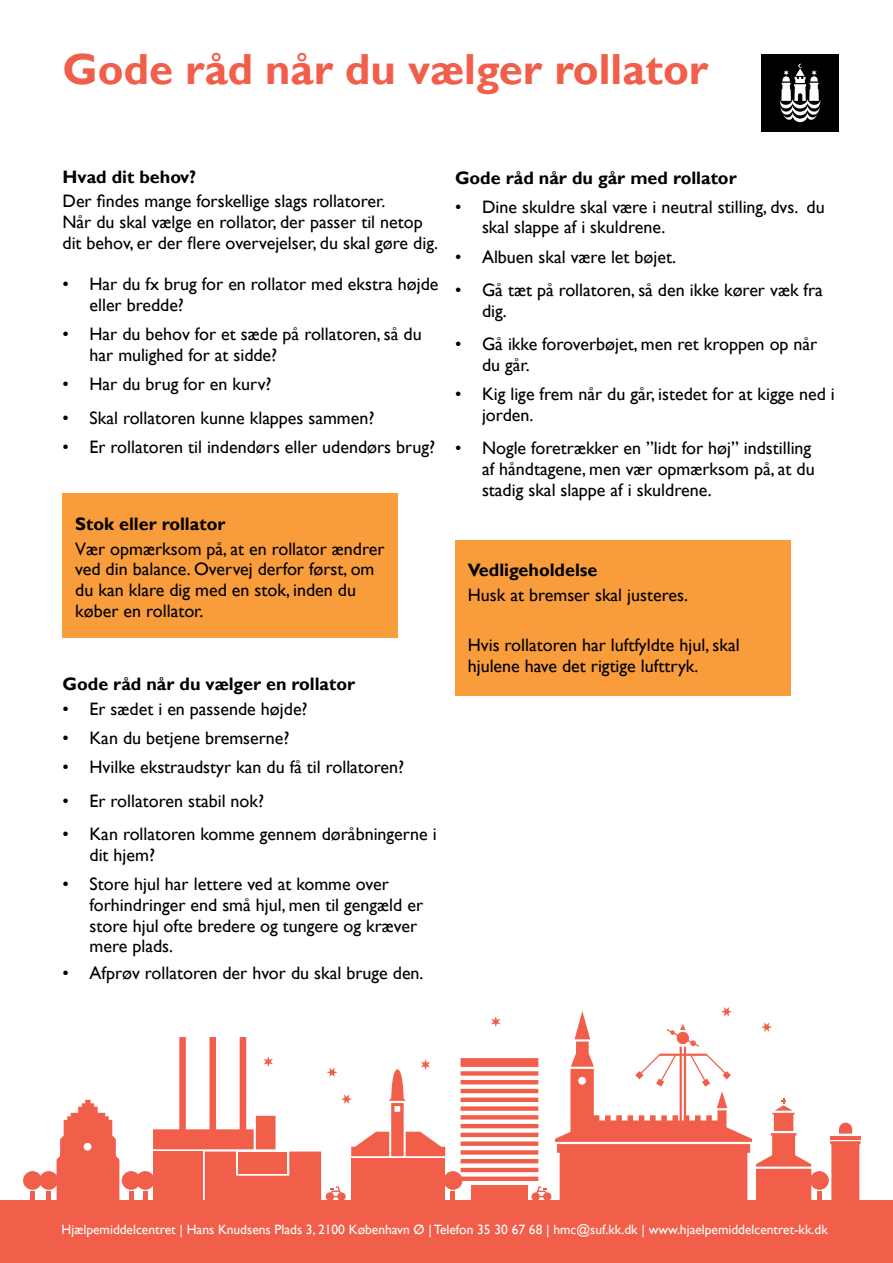
<style>
.page{position:relative;width:893px;height:1263px;background:#fff}
.page>*{position:absolute;margin:0;border:0;box-sizing:border-box;transform-origin:0 0}
.t1{font:700 43.5px "Gill Sans";color:#f15f4b}
.t2{font:18px/20.7px "Gill Sans";color:#000}
.t3{font:700 18px "Gill Sans";color:#000}
.t4{font:13.5px "Gill Sans";color:#fff}
</style>
<div class="page">
<div style="left:0;top:1200px;width:893px;height:63px;background:#f15f4b"></div>
<div style="left:761px;top:54px;width:78px;height:78px;background:#000"></div>
<svg style="left:780px;top:64px;width:40px;height:58px"></svg>
<svg style="left:839px;top:1123px;width:13px;height:11px"></svg>
<svg style="left:830px;top:1141px;width:31px;height:59px;background:#f26e5c"></svg>
<svg style="left:830px;top:1136px;width:31px;height:3px"></svg>
<div style="left:810px;top:1171px;width:19px;height:19px;background:#f15f4b;border-radius:50%"></div>
<div style="left:817px;top:1191px;width:5px;height:10px;background:#f15f4b"></div>
<div style="left:136px;top:1171px;width:19px;height:19px;background:#f15f4b;border-radius:50%"></div>
<hr style="left:143px;top:1191px;width:4px;height:10px;background:#f15f4b">
<div style="left:444px;top:1171px;width:18px;height:19px;background:#f15f4b;border-radius:50%"></div>
<hr style="left:451px;top:1191px;width:4px;height:10px;background:#f15f4b">
<div style="left:122px;top:1171px;width:19px;height:19px;background:#f15f4b;border-radius:50%"></div>
<hr style="left:129px;top:1191px;width:4px;height:10px;background:#f15f4b">
<div style="left:39px;top:1171px;width:19px;height:19px;background:#f15f4b;border-radius:50%"></div>
<hr style="left:47px;top:1191px;width:4px;height:10px;background:#f15f4b">
<div style="left:23px;top:1171px;width:19px;height:19px;background:#f15f4b;border-radius:50%"></div>
<div style="left:30px;top:1191px;width:5px;height:10px;background:#f15f4b"></div>
<svg style="left:461px;top:1007px;width:350px;height:193px"></svg>
<svg style="left:57px;top:1100px;width:62px;height:100px"></svg>
<svg style="left:153px;top:1037px;width:292px;height:163px"></svg>
<div style="left:455px;top:540px;width:336px;height:155px;background:#f99d3c"></div>
<div style="left:63px;top:493px;width:335px;height:145px;background:#f99d3c"></div>
<h1 class="t1" style="left:63px;top:44px;width:647px">Gode råd når du vælger rollator</h1>
<p class="t3" style="left:63px;top:166px;width:135px">Hvad dit behov?</p>
<p class="t2" style="left:63px;top:191px;width:377px">Der findes mange forskellige slags rollatorer.<br>Når du skal vælge en rollator, der passer til netop dit behov, er der flere overvejelser, du skal gøre dig.</p>
<p class="t2" style="left:90px;top:274px;width:351px;text-indent:-27px">• Har du fx brug for en rollator med ekstra højde eller bredde?</p>
<p class="t2" style="left:90px;top:324px;width:334px;text-indent:-27px">• Har du behov for et sæde på rollatoren, så du har mulighed for at sidde?</p>
<p class="t2" style="left:63px;top:374px;width:211px">• Har du brug for en kurv?</p>
<p class="t2" style="left:63px;top:407px;width:313px">• Skal rollatoren kunne klappes sammen?</p>
<p class="t2" style="left:63px;top:436px;width:374px">• Er rollatoren til indendørs eller udendørs brug?</p>
<p class="t3" style="left:75px;top:513px;width:152px">Stok eller rollator</p>
<p class="t2" style="left:75px;top:538px;width:311px">Vær opmærksom på, at en rollator ændrer ved din balance. Overvej derfor først, om du kan klare dig med en stok, inden du køber en rollator.</p>
<p class="t3" style="left:63px;top:674px;width:294px">Gode råd når du vælger en rollator</p>
<p class="t2" style="left:63px;top:698px;width:247px">• Er sædet i en passende højde?</p>
<p class="t2" style="left:63px;top:728px;width:229px">• Kan du betjene bremserne?</p>
<p class="t2" style="left:63px;top:757px;width:343px">• Hvilke ekstraudstyr kan du få til rollatoren?</p>
<p class="t2" style="left:63px;top:790px;width:203px">• Er rollatoren stabil nok?</p>
<p class="t2" style="left:90px;top:824px;width:349px;text-indent:-27px">• Kan rollatoren komme gennem døråbningerne i dit hjem?</p>
<p class="t2" style="left:90px;top:874px;width:335px;text-indent:-27px">• Store hjul har lettere ved at komme over forhindringer end små hjul, men til gengæld er store hjul ofte bredere og tungere og kræver mere plads.</p>
<p class="t2" style="left:63px;top:963px;width:363px">• Afprøv rollatoren der hvor du skal bruge den.</p>
<p class="t3" style="left:455px;top:167px;width:283px">Gode råd når du går med rollator</p>
<p class="t2" style="left:482px;top:196px;width:344px;text-indent:-27px">• Dine skuldre skal være i neutral stilling, dvs. du skal slappe af i skuldrene.</p>
<p class="t2" style="left:455px;top:246px;width:223px">• Albuen skal være let bøjet.</p>
<p class="t2" style="left:482px;top:280px;width:342px;text-indent:-27px">• Gå tæt på rollatoren, så den ikke kører væk fra dig.</p>
<p class="t2" style="left:482px;top:334px;width:337px;text-indent:-27px">• Gå ikke foroverbøjet, men ret kroppen op når du går.</p>
<p class="t2" style="left:482px;top:384px;width:354px;text-indent:-27px">• Kig lige frem når du går, istedet for at kigge ned i jorden.</p>
<p class="t2" style="left:482px;top:438px;width:334px;text-indent:-27px">• Nogle foretrækker en ”lidt for høj” indstilling af håndtagene, men vær opmærksom på, at du stadig skal slappe af i skuldrene.</p>
<p class="t3" style="left:468px;top:560px;width:131px">Vedligeholdelse</p>
<p class="t2" style="left:468px;top:585px;width:222px">Husk at bremser skal justeres.</p>
<p class="t2" style="left:468px;top:635px;width:273px">Hvis rollatoren har luftfyldte hjul, skal hjulene have det rigtige lufttryk.</p>
<p class="t4" style="left:62px;top:1221px;width:768px">Hjælpemiddelcentret | Hans Knudsens Plads 3, 2100 København Ø | Telefon 35 30 67 68 | hmc@suf.kk.dk | www.hjaelpemiddelcentret-kk.dk</p>
</div>
